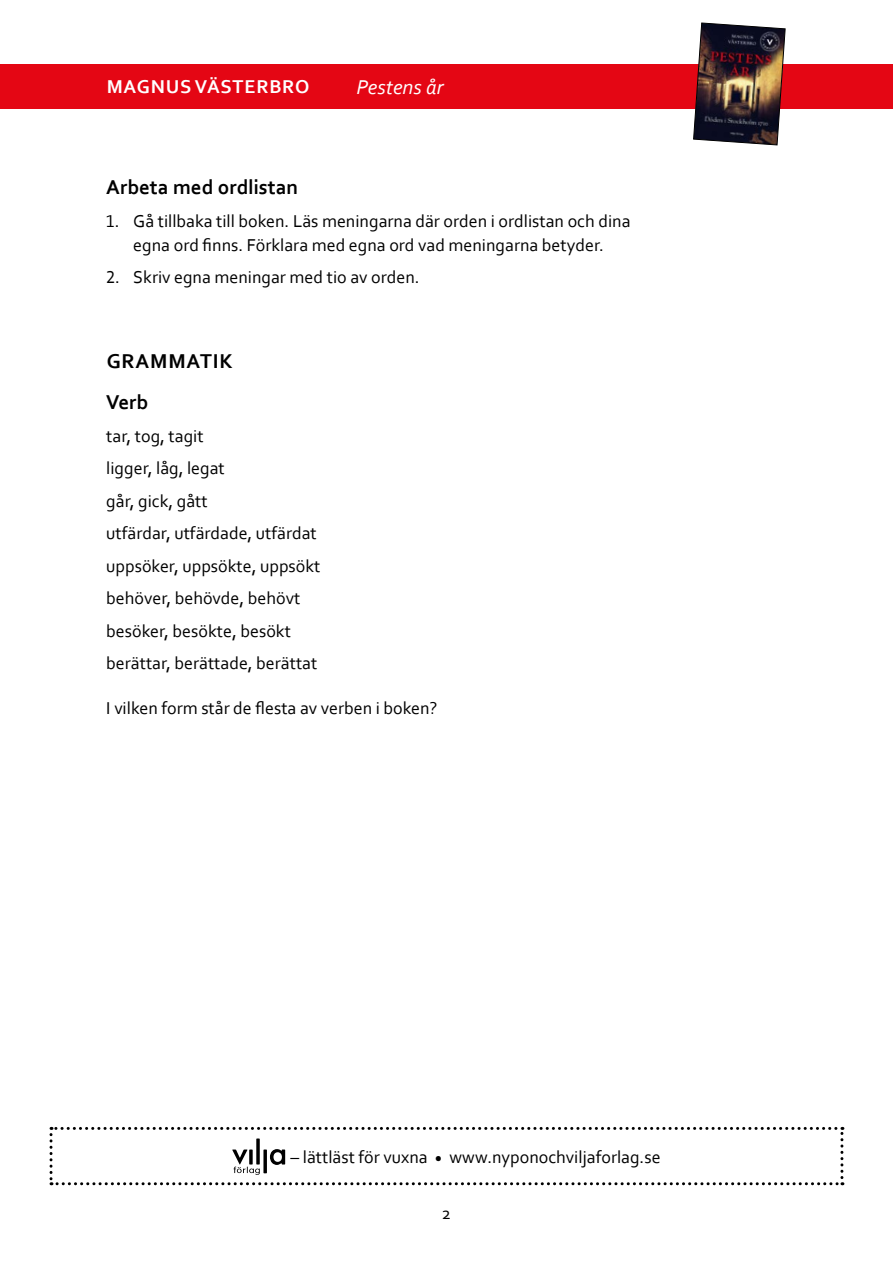
<style>
.page{position:relative;width:893px;height:1263px;background:#fff}
.page>*{position:absolute;margin:0;border:0;box-sizing:border-box;transform-origin:0 0}
.t1{font:700 21px "Corbel";color:#000}
.t2{font:700 21px/41px "Corbel";letter-spacing:.04em;color:#000}
.t3{font:italic 21px "Corbel";color:#fff}
.t4{font:700 19.5px "Corbel";letter-spacing:.04em;color:#fff}
.t5{font:18px/32.5px "Corbel";color:#000;text-align:center}
</style>
<div class="page">
<div style="left:0;top:64px;width:893px;height:44px;background:#e40614"></div>
<img style="left:693px;top:23px;width:92px;height:122px">
<svg style="left:50px;top:1127px;width:793px;height:58px"></svg>
<p class="t4" style="left:107px;top:75px;width:204px">MAGNUS VÄSTERBRO</p>
<p class="t3" style="left:356px;top:74px;width:88px">Pestens år</p>
<p class="t1" style="left:106px;top:174px;width:193px">Arbeta med ordlistan</p>
<p class="t5" style="left:106px;top:208px;width:526px;line-height:24px">1. Gå tillbaka till boken. Läs meningarna där orden i ordlistan och dina egna ord finns. Förklara med egna ord vad meningarna betyder.</p>
<p class="t5" style="left:106px;top:261px;width:315px">2. Skriv egna meningar med tio av orden.</p>
<p class="t2" style="left:106px;top:340px;width:128px">GRAMMATIK<br>Verb</p>
<p class="t5" style="left:106px;top:419px;width:216px;text-align:left">tar, tog, tagit<br>ligger, låg, legat<br>går, gick, gått<br>utfärdar, utfärdade, utfärdat uppsöker, uppsökte, uppsökt behöver, behövde, behövt besöker, besökte, besökt berättar, berättade, berättat</p>
<p class="t5" style="left:106px;top:692px;width:333px">I vilken form står de flesta av verben i boken?</p>
<p class="t5" style="left:291px;top:1140px;width:372px">– lättläst för vuxna <sub>•</sub> www.nyponochviljaforlag.se</p>
<p class="t5" style="left:442px;top:1196px;width:11px">2</p>
</div>
